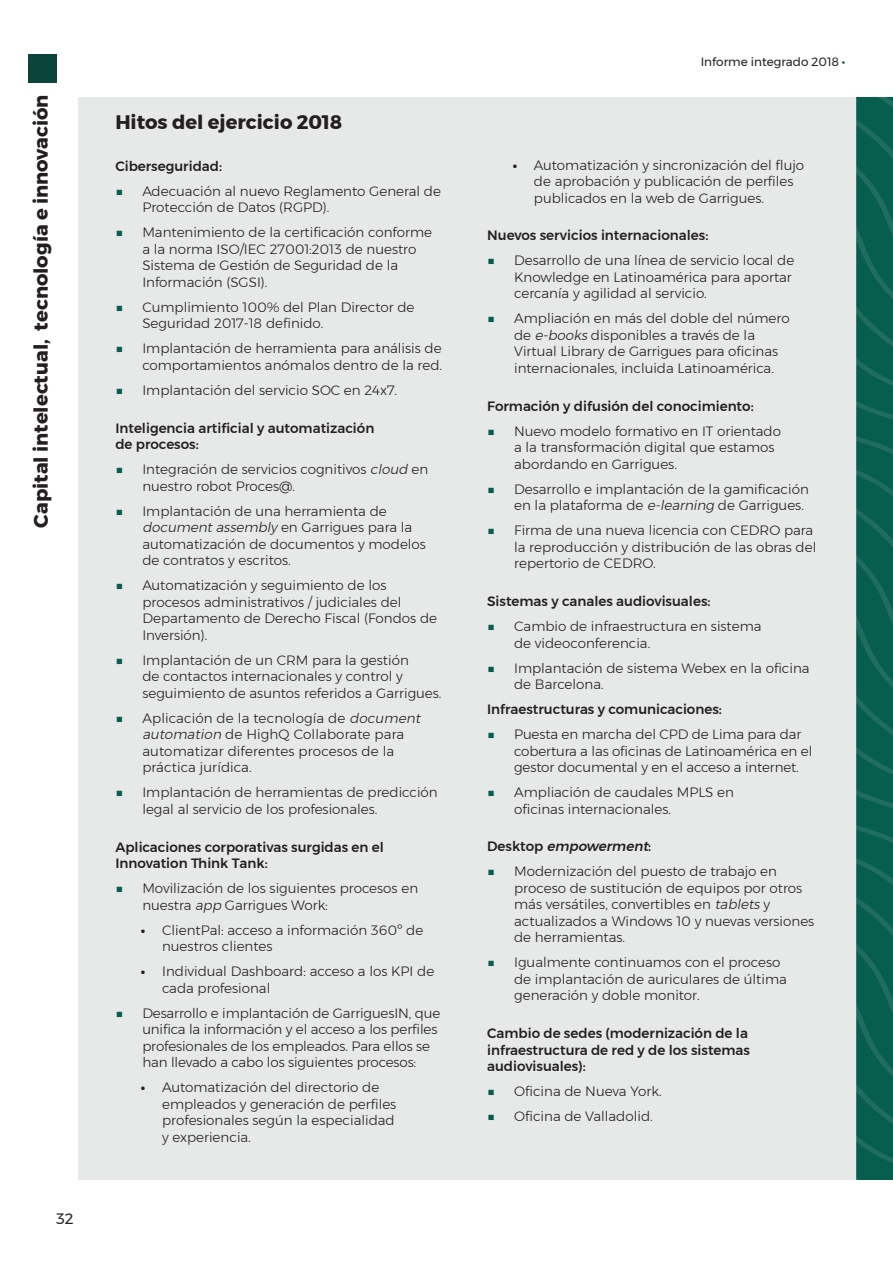
<style>
.page{position:relative;width:893px;height:1263px;background:#fff}
.page>*{position:absolute;margin:0;border:0;box-sizing:border-box;transform-origin:0 0}
.t1{font:700 19.5px "Montserrat";color:#231f20}
.t2{font:15px "Montserrat";color:#231f20}
.t3{font:300 13.5px/16.5px "Montserrat";color:#231f20}
.t4{font:500 13.5px/16.5px "Montserrat";color:#231f20}
.t5{font:italic 500 13.5px "Montserrat";color:#231f20}
.t6{font:12px "Montserrat";color:#231f20}
.s1{font-weight:700;color:#075e4e}
.s2{font-style:italic}
.s3{font-weight:700}
.s4{font-weight:800;color:#0a443a}
.s5{font-style:normal}
</style>
<div class="page">
<div style="left:28px;top:54px;width:29px;height:29px;background:#0a443a"></div>
<svg style="left:857px;top:97px;width:36px;height:1082px;background:#0a6050"></svg>
<div style="left:79px;top:97px;width:778px;height:1082px;background:#e7e8e8"></div>
<p class="t1" style="left:25px;top:527px;width:435px;rotate:-90deg">Capital intelectual, tecnología e innovación</p>
<p class="t2" style="left:56px;top:1207px;width:19px">32</p>
<p class="t1" style="left:115px;top:107px;width:229px">Hitos del ejercicio 2018</p>
<p class="t4" style="left:115px;top:158px;width:108px">Ciberseguridad:</p>
<p class="t3" style="left:142px;top:183px;width:300px;text-indent:-27px"><span class="s1">■</span> Adecuación al nuevo Reglamento General de<br>Protección de Datos (RGPD).</p>
<p class="t3" style="left:142px;top:224px;width:291px;text-indent:-27px"><span class="s1">■</span> Mantenimiento de la certificación conforme a la norma ISO/IEC 27001:2013 de nuestro Sistema de Gestión de Seguridad de la Información (SGSI).</p>
<p class="t3" style="left:142px;top:299px;width:274px;text-indent:-27px"><span class="s1">■</span> Cumplimiento 100% del Plan Director de<br>Seguridad 2017-18 definido.</p>
<p class="t3" style="left:115px;top:340px;width:328px;text-align:right"><span class="s1">■</span> Implantación de herramienta para análisis de comportamientos anómalos dentro de la red.</p>
<p class="t3" style="left:115px;top:382px;width:283px"><span class="s1">■</span> Implantación del servicio SOC en 24x7.</p>
<p class="t4" style="left:115px;top:420px;width:260px">Inteligencia artificial y automatización de procesos:</p>
<p class="t3" style="left:142px;top:461px;width:287px;text-indent:-27px"><span class="s1">■</span> Integración de servicios cognitivos <span class="s2">cloud</span> en nuestro robot Proces@.</p>
<p class="t3" style="left:142px;top:502px;width:285px;text-indent:-27px"><span class="s1">■</span> Implantación de una herramienta de <span class="s2">documentassembly</span> e n G a r r i g u es p a ra l a automatización de documentos y modelos de contratos y escritos.</p>
<p class="t3" style="left:142px;top:577px;width:296px;text-indent:-27px"><span class="s1">■</span> Automatización y seguimiento de los procesos administrativos / judiciales del Departamento de Derecho Fiscal (Fondos de Inversión).</p>
<p class="t3" style="left:142px;top:651px;width:301px;text-indent:-27px"><span class="s1">■</span> Implantación de un CRM para la gestión<br>de contactos internacionales y control y seguimiento de asuntos referidos a Garrigues.</p>
<p class="t3" style="left:142px;top:709px;width:283px;text-indent:-27px"><span class="s1">■</span> Aplicación de la tecnología de <span class="s2">document automation</span> de HighQ Collaborate para automatizar diferentes procesos de la práctica jurídica.</p>
<p class="t3" style="left:142px;top:784px;width:297px;text-indent:-27px"><span class="s1">■</span> Implantación de herramientas de predicción legal al servicio de los profesionales.</p>
<p class="t4" style="left:115px;top:838px;width:270px">Aplicaciones corporativas surgidas en el<br>Innovation Think Tank:</p>
<p class="t3" style="left:142px;top:880px;width:277px;text-indent:-27px"><span class="s1">■</span> Movilización de los siguientes procesos en nuestra <span class="s2">app</span> Garrigues Work:</p>
<p class="t3" style="left:162px;top:921px;width:263px;text-indent:-21px"><span class="s3">•</span> ClientPal: acceso a información 360º de nuestros clientes</p>
<p class="t3" style="left:162px;top:963px;width:274px;text-indent:-21px"><span class="s3">•</span> Individual Dashboard: acceso a los KPI de cada profesional</p>
<p class="t3" style="left:142px;top:1004px;width:299px;text-indent:-27px"><span class="s1">■</span> Desarrollo e implantación de GarriguesIN, que unifica la información y el acceso a los perfiles profesionales de los empleados. Para ellos se han llevado a cabo los siguientes procesos:</p>
<p class="t3" style="left:162px;top:1079px;width:236px;text-indent:-21px"><span class="s3">•</span> Automatización del directorio de empleados y generación de perfiles profesionales según la especialidad y experiencia.</p>
<p class="t6" style="left:701px;top:52px;width:146px">Informe integrado 2018 <span class="s4">·</span></p>
<p class="t3" style="left:534px;top:156px;width:272px;text-indent:-21px"><span class="s3">•</span> Automatización y sincronización del flujo de aprobación y publicación de perfiles publicados en la web de Garrigues.</p>
<p class="t4" style="left:487px;top:227px;width:223px">Nuevos servicios internacionales:</p>
<p class="t3" style="left:514px;top:252px;width:282px;text-indent:-27px"><span class="s1">■</span> Desarrollo de una línea de servicio local de<br>Knowledge en Latinoamérica para aportar cercanía y agilidad al servicio.</p>
<p class="t3" style="left:514px;top:310px;width:277px;text-indent:-27px"><span class="s1">■</span> Ampliación en más del doble del número de <span class="s2">e-books</span>disponibles a través de la Virtual Library de Garrigues para oficinas internacionales, incluida Latinoamérica.</p>
<p class="t4" style="left:487px;top:398px;width:268px">Formación y difusión del conocimiento:</p>
<p class="t3" style="left:514px;top:422px;width:268px;text-indent:-27px"><span class="s1">■</span> Nuevo modelo formativo en IT orientado a la transformación digital que estamos abordando en Garrigues.</p>
<p class="t3" style="left:514px;top:480px;width:296px;text-indent:-27px"><span class="s1">■</span> Desarrollo e implantación de la gamificación en la plataforma de <span class="s2">e-learning</span> de Garrigues.</p>
<p class="t3" style="left:514px;top:522px;width:304px;text-indent:-27px"><span class="s1">■</span> Firma de una nueva licencia con CEDRO para la reproducción y distribución de las obras del repertorio de CEDRO.</p>
<p class="t4" style="left:487px;top:593px;width:225px">Sistemas y canales audiovisuales:</p>
<p class="t3" style="left:514px;top:618px;width:249px;text-indent:-27px"><span class="s1">■</span> Cambio de infraestructura en sistema de videoconferencia.</p>
<p class="t3" style="left:514px;top:659px;width:297px;text-indent:-27px"><span class="s1">■</span> Implantación de sistema Webex en la oficina de Barcelona.</p>
<p class="t4" style="left:487px;top:701px;width:236px">Infraestructuras y comunicaciones:</p>
<p class="t3" style="left:514px;top:726px;width:300px;text-indent:-27px"><span class="s1">■</span> Puesta en marcha del CPD de Lima para dar cobertura a las oficinas de Latinoamérica en el gestor documental y en el acceso a internet.</p>
<p class="t3" style="left:514px;top:784px;width:221px;text-indent:-27px"><span class="s1">■</span> Ampliación de caudales MPLS en oficinas internacionales.</p>
<p class="t5" style="left:487px;top:836px;width:166px"><span class="s5">D e s kt o p</span> empowerment<span class="s5">:</span></p>
<p class="t3" style="left:514px;top:863px;width:302px;text-indent:-27px"><span class="s1">■</span> Modernización del puesto de trabajo en proceso de sustitución de equipos por otros más versátiles, convertibles en <span class="s2">tablets</span>y actualizados a Windows 10 y nuevas versiones de herramientas.</p>
<p class="t3" style="left:514px;top:954px;width:274px;text-indent:-27px"><span class="s1">■</span> Igualmente continuamos con el proceso de implantación de auriculares de última generación y doble monitor.</p>
<p class="t4" style="left:487px;top:1025px;width:264px">Cambio de sedes (modernización de la infraestructura de red y de los sistemas audiovisuales):</p>
<p class="t3" style="left:487px;top:1083px;width:176px"><span class="s1">■</span> Oficina de Nueva York.</p>
<p class="t3" style="left:487px;top:1108px;width:167px"><span class="s1">■</span> Oficina de Valladolid.</p>
</div>
